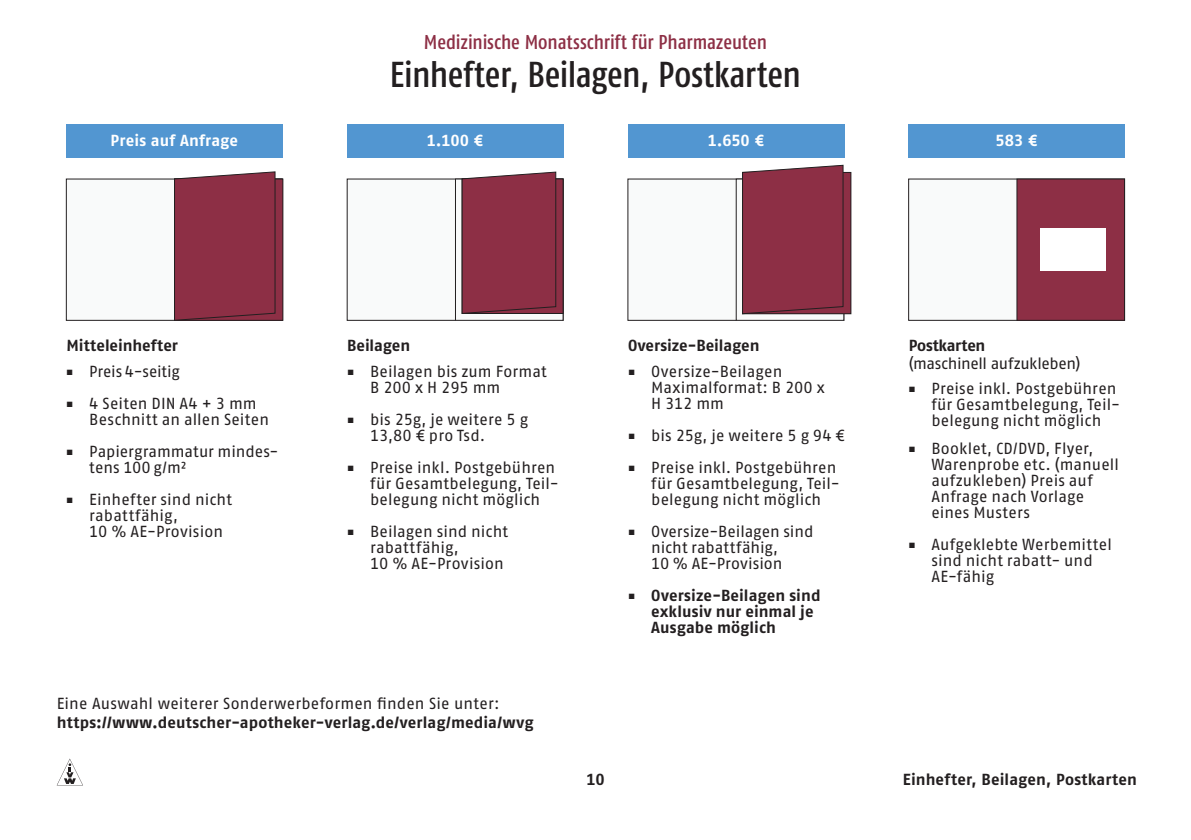
<style>
.page{position:relative;width:1191px;height:840px;background:#fff}
.page>*{position:absolute;margin:0;border:0;box-sizing:border-box;transform-origin:0 0}
.t1{font:500 condensed 36px "Fago Pro";letter-spacing:-.01em;color:#231f20}
.t2{font:500 condensed 20px "Fago Pro";letter-spacing:-.005em;color:#8d2f45}
.t3{font:16px/16px "Fago Pro";letter-spacing:.005em;color:#231f20}
.t4{font:700 16px/16px "Fago Pro";letter-spacing:.005em;color:#231f20}
.t5{font:700 16px "Fago Pro";letter-spacing:.005em;color:#fff}
.t6{font:16px "Fago Pro";letter-spacing:-.025em;color:#231f20}
.t7{font:700 16px "Fago Pro";letter-spacing:-.015em;color:#231f20}
.s1{font-size:8px}
.s2{font-weight:400;font-size:8px}
</style>
<div class="page">
<svg style="left:57px;top:758px;width:26px;height:26px"></svg>
<div style="left:628px;top:179px;width:216px;height:141px;background:#f9fafa"></div>
<div style="left:66px;top:179px;width:216px;height:141px;background:#f9fafa"></div>
<div style="left:66px;top:179px;width:216px;height:141px;border:1px solid #231f20"></div>
<div style="left:347px;top:179px;width:216px;height:141px;background:#f9fafa"></div>
<div style="left:455px;top:179px;width:108px;height:141px;border:1px solid #231f20"></div>
<div style="left:908px;top:179px;width:216px;height:141px;background:#f9fafa"></div>
<div style="left:908px;top:179px;width:216px;height:141px;border:1px solid #231f20"></div>
<div style="left:1017px;top:179px;width:107px;height:141px;background:#8d2f45"></div>
<div style="left:1016px;top:179px;width:108px;height:141px;border:1px solid #231f20"></div>
<div style="left:1039px;top:228px;width:66px;height:43px;background:#fff"></div>
<div style="left:66px;top:125px;width:217px;height:33px;background:#5296d1"></div>
<div style="left:347px;top:125px;width:216px;height:33px;background:#5296d1"></div>
<div style="left:628px;top:125px;width:216px;height:33px;background:#5296d1"></div>
<div style="left:908px;top:125px;width:216px;height:33px;background:#5296d1"></div>
<div style="left:174px;top:179px;width:109px;height:141px;background:#8d2f45"></div>
<svg style="left:174px;top:171px;width:101px;height:149px"></svg>
<div style="left:742px;top:172px;width:109px;height:141px;background:#8d2f45"></div>
<svg style="left:742px;top:165px;width:101px;height:149px"></svg>
<svg style="left:556px;top:180px;width:5px;height:131px"></svg>
<svg style="left:461px;top:171px;width:95px;height:143px;background:#8c3449"></svg>
<p class="t2" style="left:424px;top:29px;width:344px">Medizinische Monatsschrift für Pharmazeuten</p>
<h1 class="t1" style="left:390px;top:52px;width:412px">Einhefter, Beilagen, Postkarten</h1>
<p class="t5" style="left:111px;top:130px;width:129px">Preis auf Anfrage</p>
<p class="t5" style="left:427px;top:130px;width:58px">1.100 €</p>
<p class="t5" style="left:707px;top:130px;width:58px">1.650 €</p>
<p class="t5" style="left:995px;top:130px;width:43px">583 €</p>
<p class="t4" style="left:67px;top:337px;width:113px">Mitteleinhefter</p>
<p class="t4" style="left:347px;top:337px;width:65px">Beilagen</p>
<p class="t4" style="left:628px;top:337px;width:133px">Oversize-Beilagen</p>
<p class="t3" style="left:67px;top:362px;width:115px"><span class="s1">■</span> Preis 4-seitig</p>
<p class="t3" style="left:89px;top:394px;width:181px;text-indent:-23px"><span class="s1">■</span> 4 Seiten DIN A4 + 3 mm<br>Beschnitt an allen Seiten</p>
<p class="t3" style="left:89px;top:442px;width:191px;text-indent:-23px"><span class="s1">■</span> Papiergrammatur mindes&shy;tens 100 g/m²</p>
<p class="t3" style="left:89px;top:490px;width:144px;text-indent:-23px"><span class="s1">■</span> Einhefter sind nicht rabattfähig,<br>10 % AE-Provision</p>
<p class="t3" style="left:370px;top:362px;width:178px;text-indent:-23px"><span class="s1">■</span> Beilagen bis zum Format<br>B 200 x H 295 mm</p>
<p class="t3" style="left:370px;top:410px;width:159px;text-indent:-23px"><span class="s1">■</span> bis 25g, je weitere 5 g<br>13,80 € pro Tsd.</p>
<p class="t3" style="left:370px;top:458px;width:190px;text-indent:-23px"><span class="s1">■</span> Preise inkl. Postgebühren für Gesamtbelegung, Teil&shy;belegung nicht möglich</p>
<p class="t3" style="left:370px;top:522px;width:140px;text-indent:-23px"><span class="s1">■</span> Beilagen sind nicht rabattfähig,<br>10 % AE-Provision</p>
<p class="t3" style="left:57px;top:694px;width:444px">Eine Auswahl weiterer Sonderwerbeformen finden Sie unter:</p>
<p class="t4" style="left:57px;top:713px;width:478px">https://www.deutscher-apotheker-verlag.de/verlag/media/wvg</p>
<p class="t3" style="left:651px;top:362px;width:175px;text-indent:-23px"><span class="s1">■</span> Oversize-Beilagen<br>Maximalformat: B 200 x<br>H 312 mm</p>
<p class="t3" style="left:628px;top:426px;width:218px"><span class="s1">■</span> bis 25g, je weitere 5 g 94 €</p>
<p class="t3" style="left:651px;top:458px;width:190px;text-indent:-23px"><span class="s1">■</span> Preise inkl. Postgebühren für Gesamtbelegung, Teil&shy;belegung nicht möglich</p>
<p class="t3" style="left:651px;top:522px;width:164px;text-indent:-23px"><span class="s1">■</span> Oversize-Beilagen sind nicht rabattfähig,<br>10 % AE-Provision</p>
<p class="t4" style="left:651px;top:586px;width:171px;text-indent:-23px"><span class="s2">■</span> Oversize-Beilagen sind exklusiv nur einmal je<br>Ausgabe möglich</p>
<p class="t7" style="left:908px;top:336px;width:78px">Postkarten</p>
<p class="t6" style="left:908px;top:354px;width:173px">(maschinell aufzukleben)</p>
<p class="t3" style="left:931px;top:380px;width:190px;text-indent:-23px"><span class="s1">■</span> Preise inkl. Postgebühren für Gesamtbelegung, Teil&shy;belegung nicht möglich</p>
<p class="t3" style="left:931px;top:440px;width:189px;text-indent:-23px"><span class="s1">■</span> Booklet, CD/DVD, Flyer,<br>Warenprobe etc. (manuell aufzukleben) Preis auf<br>Anfrage nach Vorlage eines Musters</p>
<p class="t3" style="left:931px;top:536px;width:182px;text-indent:-23px"><span class="s1">■</span> Aufgeklebte Werbemittel sind nicht rabatt- und<br>AE-fähig</p>
<p class="t4" style="left:586px;top:771px;width:20px">10</p>
<p class="t4" style="left:903px;top:771px;width:235px">Einhefter, Beilagen, Postkarten</p>
</div>
